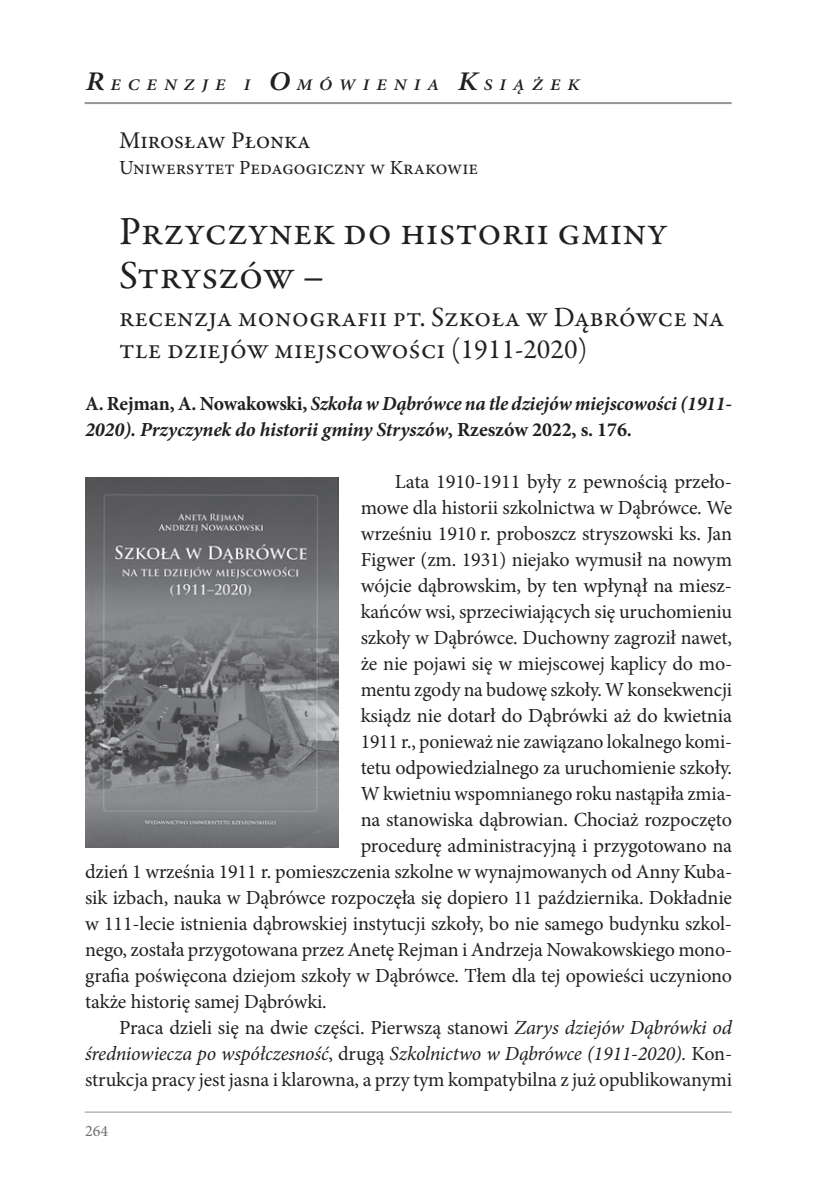
<style>
.page{position:relative;width:840px;height:1191px;background:#fff}
.page>*{position:absolute;margin:0;border:0;box-sizing:border-box;transform-origin:0 0}
.t1{font:40px/44px "Garamond Premr Pro";color:#231f20}
.t2{font:28px/32px "Garamond Premr Pro";color:#231f20}
.t3{font:24px "Minion Pro";color:#231f20}
.t4{font:20px "Minion Pro";letter-spacing:-.01em;color:#231f20}
.t5{font:italic 700 20px/26px "Minion Pro";letter-spacing:-.01em;color:#231f20}
.t6{font:italic 20px "Minion Pro";letter-spacing:-.01em;color:#231f20}
.t7{font:italic 600 16.2px "Minion Pro";letter-spacing:.4em;color:#231f20;scale:1.11 1}
.t8{font:16px "Minion Pro";color:#6c6d70}
.s1{font-size:27px}
.s2{font-style:normal}
.s3{font-style:italic}
</style>
<div class="page">
<hr style="left:85px;top:1111px;width:646px;height:1px;background:#939598">
<hr style="left:85px;top:102px;width:646px;height:2px;background:#939598">
<img style="left:85px;top:478px;width:253px;height:369px">
<p class="t7" style="left:86px;top:73px;width:446px"><span class="s1">R</span>ECENZJE I <span class="s1">O</span>MÓWIENIA <span class="s1">K</span>SIĄŻEK</p>
<p class="t3" style="left:119px;top:124px;width:193px">Mirosław Płonka</p>
<p class="t4" style="left:119px;top:154px;width:360px">Uniwersytet Pedagogiczny w Krakowie</p>
<h1 class="t1" style="left:119px;top:210px;width:549px">Przyczynek do historii gminy<br>Stryszów –</h1>
<h2 class="t2" style="left:119px;top:301px;width:606px">recenzja monografii pt. Szkoła w Dąbrówce na tle dziejów miejscowości (1911-2020)</h2>
<p class="t5" style="left:85px;top:390px;width:648px"><span class="s2">A. Rejman, A. Nowakowski,</span> Szkoła w Dąbrówce na tle dziejów miejscowości (1911-<br>2020). Przyczynek do historii gminy Stryszów<span class="s2">, Rzeszów 2022, s. 176.</span></p>
<p class="t4" style="left:394px;top:468px;width:338px">Lata 1910-1911 były z pewnością przeło-</p>
<p class="t4" style="left:360px;top:494px;width:373px">mowe dla historii szkolnictwa w Dąbrówce. We</p>
<p class="t4" style="left:360px;top:520px;width:373px">wrześniu 1910 r. proboszcz stryszowski ks. Jan</p>
<p class="t4" style="left:360px;top:546px;width:372px">Figwer (zm. 1931) niejako wymusił na nowym</p>
<p class="t4" style="left:360px;top:572px;width:373px">wójcie dąbrowskim, by ten wpłynął na miesz-</p>
<p class="t4" style="left:360px;top:598px;width:373px">kańców wsi, sprzeciwiających się uruchomieniu</p>
<p class="t4" style="left:360px;top:624px;width:372px">szkoły w Dąbrówce. Duchowny zagroził nawet,</p>
<p class="t4" style="left:360px;top:650px;width:373px">że nie pojawi się w miejscowej kaplicy do mo-</p>
<p class="t4" style="left:360px;top:676px;width:373px">mentu zgody na budowę szkoły. W konsekwencji</p>
<p class="t4" style="left:360px;top:702px;width:373px">ksiądz nie dotarł do Dąbrówki aż do kwietnia</p>
<p class="t4" style="left:360px;top:728px;width:373px">1911 r., ponieważ nie zawiązano lokalnego komi-</p>
<p class="t4" style="left:360px;top:754px;width:372px">tetu odpowiedzialnego za uruchomienie szkoły.</p>
<p class="t4" style="left:360px;top:780px;width:373px">W kwietniu wspomnianego roku nastąpiła zmia-</p>
<p class="t4" style="left:360px;top:806px;width:372px">na stanowiska dąbrowian. Chociaż rozpoczęto</p>
<p class="t4" style="left:360px;top:832px;width:372px">procedurę administracyjną i przygotowano na</p>
<p class="t4" style="left:85px;top:858px;width:648px">dzień 1 września 1911 r. pomieszczenia szkolne w wynajmowanych od Anny Kuba-</p>
<p class="t4" style="left:85px;top:884px;width:648px">sik izbach, nauka w Dąbrówce rozpoczęła się dopiero 11 października. Dokładnie</p>
<p class="t4" style="left:85px;top:910px;width:648px">w 111-lecie istnienia dąbrowskiej instytucji szkoły, bo nie samego budynku szkol-</p>
<p class="t4" style="left:85px;top:936px;width:648px">nego, została przygotowana przez Anetę Rejman i Andrzeja Nowakowskiego mono-</p>
<p class="t4" style="left:85px;top:962px;width:648px">grafia poświęcona dziejom szkoły w Dąbrówce. Tłem dla tej opowieści uczyniono</p>
<p class="t4" style="left:85px;top:988px;width:243px">także historię samej Dąbrówki.</p>
<p class="t4" style="left:119px;top:1014px;width:614px">Praca dzieli się na dwie części. Pierwszą stanowi <span class="s3">Zarys dziejów Dąbrówki od</span></p>
<p class="t6" style="left:85px;top:1039px;width:648px">średniowiecza po współczesność<span class="s2">, drugą</span> Szkolnictwo w Dąbrówce (1911-2020). <span class="s2">Kon-</span></p>
<p class="t4" style="left:85px;top:1066px;width:648px">strukcja pracy jest jasna i klarowna, a przy tym kompatybilna z już opublikowanymi</p>
<p class="t8" style="left:85px;top:1120px;width:25px">264</p>
</div>
